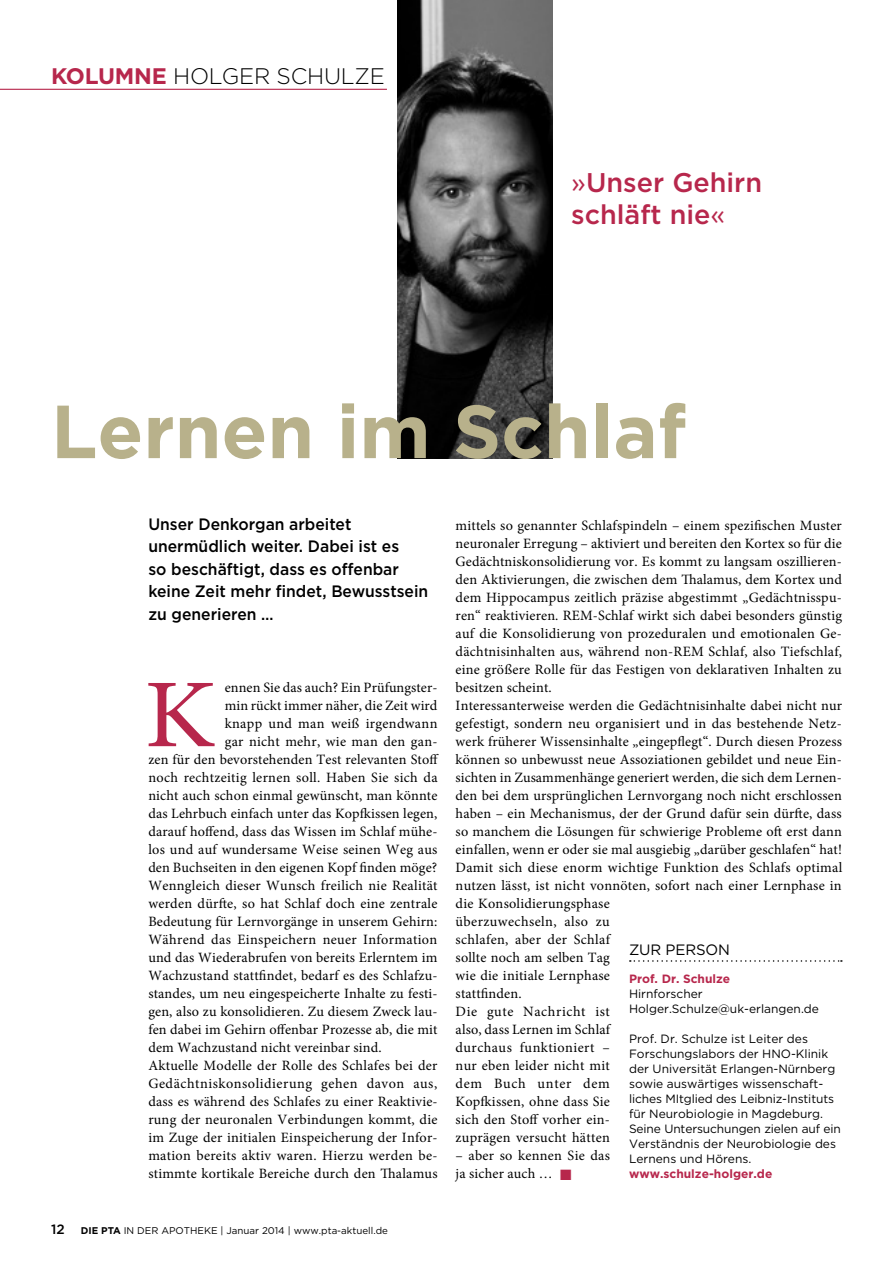
<style>
.page{position:relative;width:893px;height:1263px;background:#fff}
.page>*{position:absolute;margin:0;border:0;box-sizing:border-box;transform-origin:0 0}
.t1{font:97.2px "Minion Pro";color:#b7274c;scale:1.09 1}
.t2{font:700 75px "Gotham";color:#b8b18b}
.t3{font:500 27px/32.4px "Gotham";color:#b7274c}
.t4{font:300 22.5px "Gotham";letter-spacing:-.01em;color:#000}
.t5{font:500 16.5px/22.5px "Gotham";color:#000;scale:.95 1}
.t6{font:15px "Gotham";letter-spacing:-.01em;color:#000}
.t7{font:14.25px/18px "Minion Pro";letter-spacing:.015em;color:#000}
.t8{font:14.25px "Minion Pro";letter-spacing:.035em;color:#000}
.t9{font:12px/15px "Gotham";color:#000}
.t10{font:700 12px "Gotham";color:#b7274c}
.t11{font:9.75px "Gotham";color:#000}
.s1{font-weight:700;color:#b7274c}
.s2{font-weight:400}
.s3{color:#b7274c}
.s4{font-weight:500;font-size:13.5px}
.s5{font-weight:700}
</style>
<div class="page">
<img style="left:398px;top:0;width:155px;height:458px">
<hr style="left:0;top:89px;width:387px;height:1px;background:#b7274c">
<svg style="left:630px;top:960px;width:212px;height:2px"></svg>
<h3 class="t4" style="left:51px;top:62px;width:335px"><span class="s1">Kolumne</span> HOLGER SCHULZE</h3>
<h3 class="t3" style="left:571px;top:166px;width:192px"><span class="s2">»</span>Unser Gehirn schläft nie<span class="s2">«</span></h3>
<h2 class="t2" style="left:51px;top:382px;width:637px">Lernen im Schlaf</h2>
<p class="t5" style="left:148px;top:512px;width:296px">Unser Denkorgan arbeitet unermüdlich weiter. Dabei ist es<br>so beschäftigt, dass es offenbar keine Zeit mehr findet, Bewusstsein zu generieren …</p>
<h1 class="t1" style="left:144px;top:650px;width:67px">K</h1>
<p class="t7" style="left:225px;top:679px;width:214px">ennen Sie das auch? Ein Prüfungster-</p>
<p class="t7" style="left:225px;top:697px;width:214px">min rückt immer näher, die Zeit wird</p>
<p class="t7" style="left:225px;top:715px;width:214px">knapp und man weiß irgendwann</p>
<p class="t7" style="left:225px;top:733px;width:214px">gar nicht mehr, wie man den gan-</p>
<p class="t7" style="left:148px;top:751px;width:292px">zen für den bevorstehenden Test relevanten Stoff</p>
<p class="t7" style="left:148px;top:769px;width:291px">noch rechtzeitig lernen soll. Haben Sie sich da</p>
<p class="t7" style="left:148px;top:787px;width:291px">nicht auch schon einmal gewünscht, man könnte</p>
<p class="t7" style="left:148px;top:805px;width:291px">das Lehrbuch einfach unter das Kopfkissen legen,</p>
<p class="t7" style="left:148px;top:823px;width:291px">darauf hoffend, dass das Wissen im Schlaf mühe-</p>
<p class="t7" style="left:148px;top:841px;width:291px">los und auf wundersame Weise seinen Weg aus</p>
<p class="t7" style="left:148px;top:859px;width:290px">den Buchseiten in den eigenen Kopf finden möge?</p>
<p class="t7" style="left:148px;top:877px;width:291px">Wenngleich dieser Wunsch freilich nie Realität</p>
<p class="t7" style="left:148px;top:895px;width:291px">werden dürfte, so hat Schlaf doch eine zentrale</p>
<p class="t7" style="left:148px;top:913px;width:291px">Bedeutung für Lernvorgänge in unserem Gehirn:</p>
<p class="t7" style="left:148px;top:931px;width:290px">Während das Einspeichern neuer Information</p>
<p class="t7" style="left:148px;top:949px;width:291px">und das Wiederabrufen von bereits Erlerntem im</p>
<p class="t7" style="left:148px;top:967px;width:291px">Wachzustand stattfindet, bedarf es des Schlafzu-</p>
<p class="t7" style="left:148px;top:985px;width:291px">standes, um neu eingespeicherte Inhalte zu festi-</p>
<p class="t7" style="left:148px;top:1003px;width:291px">gen, also zu konsolidieren. Zu diesem Zweck lau-</p>
<p class="t7" style="left:148px;top:1021px;width:291px">fen dabei im Gehirn offenbar Prozesse ab, die mit</p>
<p class="t7" style="left:148px;top:1039px;width:235px">dem Wachzustand nicht vereinbar sind.</p>
<p class="t7" style="left:148px;top:1057px;width:291px">Aktuelle Modelle der Rolle des Schlafes bei der</p>
<p class="t8" style="left:148px;top:1074px;width:290px">Gedächtniskonsolidierung gehen davon aus,</p>
<p class="t7" style="left:148px;top:1093px;width:291px">dass es während des Schlafes zu einer Reaktivie-</p>
<p class="t7" style="left:148px;top:1111px;width:291px">rung der neuronalen Verbindungen kommt, die</p>
<p class="t7" style="left:148px;top:1129px;width:291px">im Zuge der initialen Einspeicherung der Infor-</p>
<p class="t7" style="left:148px;top:1147px;width:291px">mation bereits aktiv waren. Hierzu werden be-</p>
<p class="t7" style="left:148px;top:1165px;width:291px">stimmte kortikale Bereiche durch den Thalamus</p>
<p class="t7" style="left:456px;top:517px;width:388px">mittels so genannter Schlafspindeln – einem spezifischen Muster neuronaler Erregung – aktiviert und bereiten den Kortex so für die Gedächtniskonsolidierung vor. Es kommt zu langsam oszillieren&shy;den Aktivierungen, die zwischen dem Thalamus, dem Kortex und dem Hippocampus zeitlich präzise abgestimmt „Gedächtnisspu&shy;ren“ reaktivieren. REM-Schlaf wirkt sich dabei besonders günstig auf die Konsolidierung von prozeduralen und emotionalen Ge&shy;dächtnisinhalten aus, während non-REM Schlaf, also Tiefschlaf, eine größere Rolle für das Festigen von deklarativen Inhalten zu besitzen scheint.<br>Interessanterweise werden die Gedächtnisinhalte dabei nicht nur gefestigt, sondern neu organisiert und in das bestehende Netz&shy;werk früherer Wissensinhalte „eingepflegt“. Durch diesen Prozess können so unbewusst neue Assoziationen gebildet und neue Ein&shy;sichten in Zusammenhänge generiert werden, die sich dem Lernen&shy;den bei dem ursprünglichen Lernvorgang noch nicht erschlossen haben – ein Mechanismus, der der Grund dafür sein dürfte, dass so manchem die Lösungen für schwierige Probleme oft erst dann einfallen, wenn er oder sie mal ausgiebig „darüber geschlafen“ hat!<br>Damit sich diese enorm wichtige Funktion des Schlafs optimal nutzen lässt, ist nicht vonnöten, sofort nach einer Lernphase in die Konsolidierungsphase<br>überzuwechseln, also zu<br>schlafen, aber der Schlaf<br>sollte noch am selben Tag<br>wie die initiale Lernphase<br>stattfinden.<br>Die gute Nachricht ist<br>also, dass Lernen im Schlaf<br>durchaus funktioniert –<br>nur eben leider nicht mit<br>dem Buch unter dem<br>Kopfkissen, ohne dass Sie<br>sich den Stoff vorher ein-<br>zuprägen versucht hätten</p>
<p class="t7" style="left:456px;top:1147px;width:156px">– aber so kennen Sie das ja sicher auch … <span class="s3">■</span></p>
<p class="t6" style="left:629px;top:940px;width:102px">Zur Person</p>
<p class="t10" style="left:629px;top:971px;width:103px">Prof. Dr. Schulze</p>
<p class="t9" style="left:629px;top:986px;width:191px">Hirnforscher<br>Holger.Schulze@uk-erlangen.de</p>
<p class="t9" style="left:629px;top:1031px;width:213px">Prof. Dr. Schulze ist Leiter des Forschungslabors der HNO-Klinik der U niversität Erlangen-N ürnberg sowie auswärtiges wissenschaft&shy;liches MItglied des Leibniz-Instituts für Neurobiologie in Magdeburg.<br>Seine U ntersuchungen zielen auf ein Verständnis der Neurobiologie des Lernens und Hörens.</p>
<p class="t10" style="left:629px;top:1166px;width:145px">www.schulze-holger.de</p>
<p class="t11" style="left:51px;top:1224px;width:338px"><span class="s4">12</span> <span class="s5">DIE PTA</span> IN DER APOTHEKE | Januar 2014 | www.pta-aktuell.de</p>
</div>
